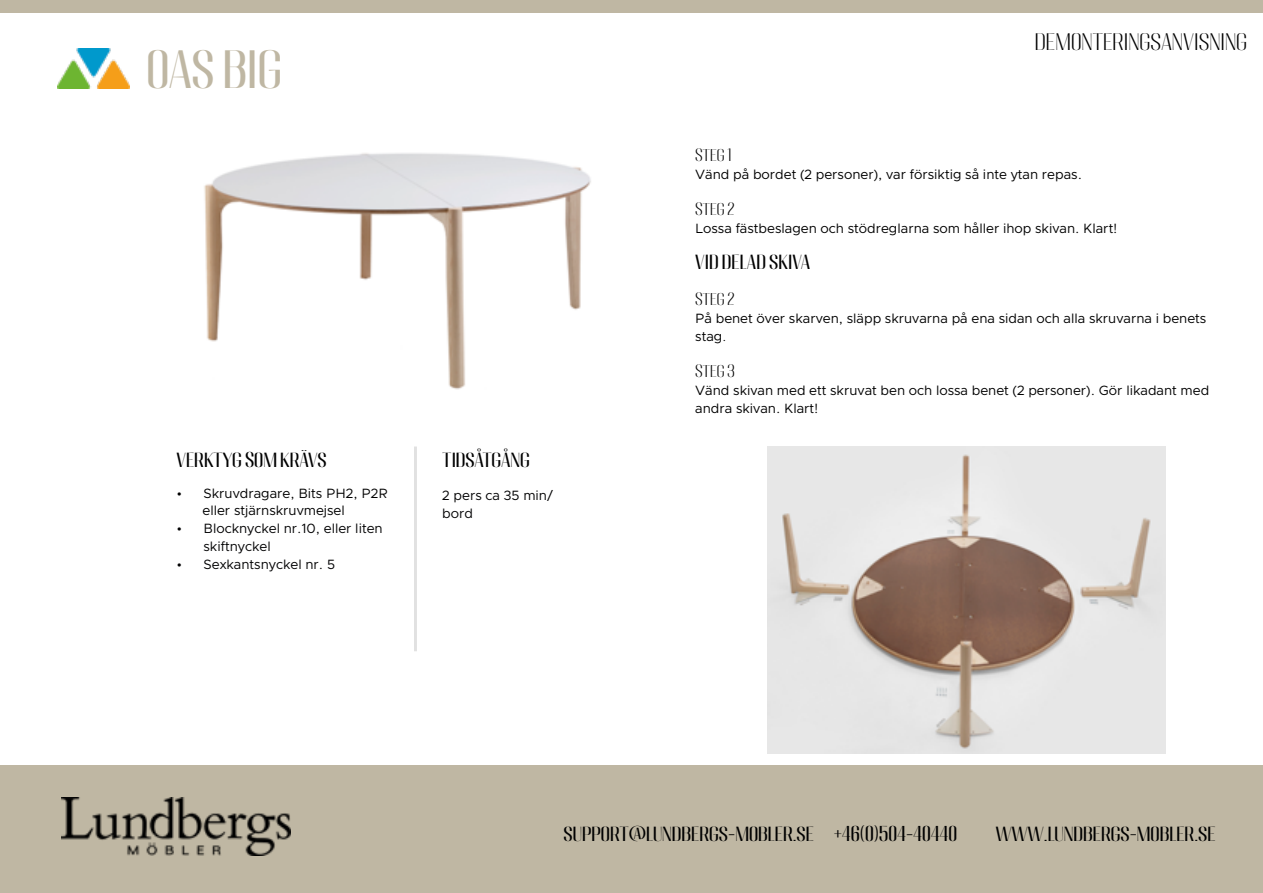
<style>
.page{position:relative;width:1263px;height:893px;background:#fff}
.page>*{position:absolute;margin:0;border:0;box-sizing:border-box;transform-origin:0 0}
.t1{font:45px "Migha";letter-spacing:-.005em;color:#bfb7a3}
.t2{font:300 21px "Migha";color:#000}
.t3{font:18px "Migha";color:#000}
.t4{font:300 15px "Migha";letter-spacing:-.02em;color:#000}
.t5{font:13.5px/18px "Clarity City";color:#000}
.t6{font:13.5px/18px "Clarity City";color:#020203}
.s1{font-size:12px}
</style>
<div class="page">
<img style="left:204px;top:153px;width:387px;height:237px">
<div style="left:0;top:765px;width:1263px;height:128px;background:#bfb7a3"></div>
<div style="left:0;top:0;width:1263px;height:13px;background:#bfb7a3"></div>
<img style="left:62px;top:797px;width:228px;height:58px">
<img style="left:58px;top:48px;width:72px;height:41px">
<img style="left:767px;top:446px;width:398px;height:308px">
<hr style="left:414px;top:446px;width:3px;height:205px;background:#000">
<h1 class="t1" style="left:146px;top:40px;width:137px">OAS BIG</h1>
<h3 class="t3" style="left:177px;top:448px;width:152px">VERKTYG SOM KRÄVS</h3>
<p class="t5" style="left:203px;top:486px;width:187px;line-height:16.2px;text-indent:-26px">• Skruvdragare, Bits PH2, P2R eller stjärnskruvmejsel</p>
<p class="t6" style="left:204px;top:519px;width:181px;text-indent:-27px">• Blocknyckel nr.10, eller liten skiftnyckel</p>
<p class="t6" style="left:177px;top:555px;width:160px">• Sexkantsnyckel nr. 5</p>
<h3 class="t3" style="left:442px;top:448px;width:89px">TIDSÅTGÅNG</h3>
<p class="t6" style="left:442px;top:486px;width:112px">2 pers ca 35 min/ bord</p>
<h2 class="t2" style="left:1035px;top:28px;width:214px">DEMONTERINGSANVISNING</h2>
<p class="t4" style="left:695px;top:145px;width:38px">STEG 1</p>
<p class="t5" style="left:695px;top:166px;width:388px">Vänd på bordet (2 personer), var försiktig så inte ytan repas.</p>
<p class="t4" style="left:695px;top:199px;width:41px">STEG 2</p>
<p class="t5" style="left:695px;top:220px;width:424px">Lossa fästbeslagen och stödreglarna som håller ihop skivan. Klart!</p>
<h3 class="t3" style="left:695px;top:250px;width:116px">VID DELAD SKIVA</h3>
<p class="t4" style="left:695px;top:289px;width:41px">STEG 2</p>
<p class="t5" style="left:695px;top:310px;width:513px">På benet över skarven, släpp skruvarna på ena sidan och alla skruvarna i benets stag<span class="s1">.</span></p>
<p class="t4" style="left:695px;top:361px;width:41px">STEG 3</p>
<p class="t5" style="left:695px;top:382px;width:515px">Vänd skivan med ett skruvat ben och lossa benet (2 personer). Gör likadant med andra skivan. Klart!</p>
<h3 class="t3" style="left:564px;top:822px;width:395px">SUPPORT@LUNDBERGS-MOBLER.SE +46(0)504-40440</h3>
<h3 class="t3" style="left:996px;top:822px;width:221px">WWW.LUNDBERGS-MOBLER.SE</h3>
</div>
